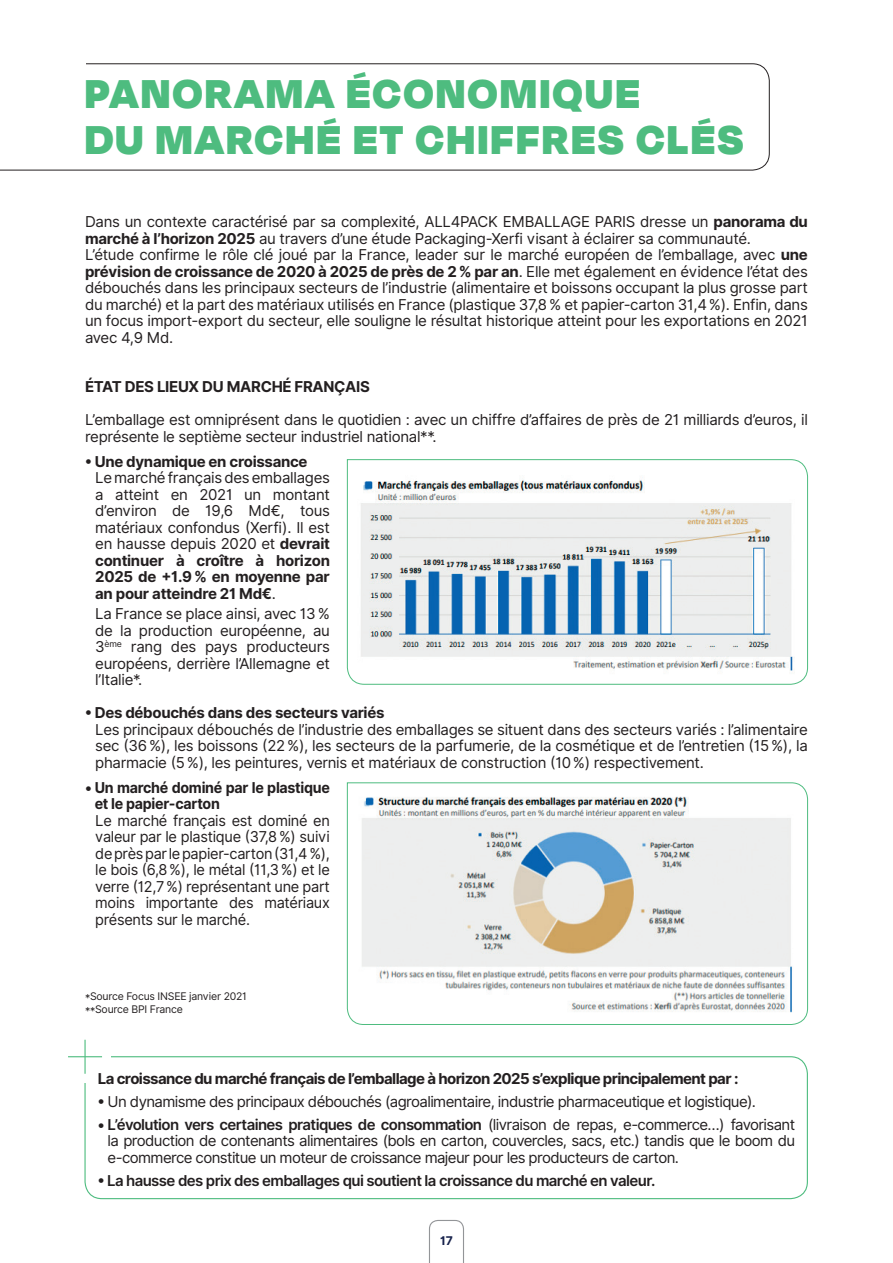
<style>
.page{position:relative;width:893px;height:1263px;background:#fff}
.page>*{position:absolute;margin:0;border:0;box-sizing:border-box;transform-origin:0 0}
.t1{font:900 46.5px/46.5px "Degular Display";letter-spacing:.06em;color:#4ebc7f}
.t2{font:15px/16.5px "Inter";letter-spacing:-.02em;color:#231f20;text-align:justify}
.t3{font:700 15px/16.5px "Inter";letter-spacing:-.02em;color:#231f20}
.t4{font:15px "Inter";letter-spacing:-.04em;color:#231f20}
.t5{font:700 15px "Inter";letter-spacing:-.04em;color:#231f20}
.t6{font:600 15px "Inter";letter-spacing:-.04em;color:#231f20}
.t7{font:700 12px "Inter";color:#17224c}
.t8{font:10.5px/13.5px "Inter";letter-spacing:-.02em;color:#231f20}
.s1{font-weight:700}
.s2{font-weight:600}
</style>
<div class="page">
<svg style="left:429px;top:1220px;width:35px;height:43px"></svg>
<svg style="left:0;top:63px;width:770px;height:108px"></svg>
<div style="left:0;top:38px;width:85px;height:39px;background:#fff"></div>
<svg style="left:347px;top:459px;width:461px;height:226px"></svg>
<svg style="left:347px;top:782px;width:461px;height:243px"></svg>
<svg style="left:84px;top:1056px;width:724px;height:144px"></svg>
<div style="left:68px;top:1040px;width:43px;height:42px;background:#fff"></div>
<hr style="left:84px;top:1040px;width:2px;height:34px;background:#4ebc7f">
<hr style="left:68px;top:1056px;width:34px;height:1px;background:#4ebc7f">
<h1 class="t1" style="left:85px;top:68px;width:660px">PANORAMA ÉCONOMIQUE<br>DU MARCHÉ ET CHIFFRES CLÉS</h1>
<p class="t2" style="left:85px;top:213px;width:724px;text-align:left">Dans un contexte caractérisé par sa complexité, ALL4PACK EMBALLAGE PARIS dresse un <span class="s1">panorama du marché à l’horizon 2025</span> au travers d’une étude Packaging-Xerfi visant à éclairer sa communauté.<br>L’étude confirme le rôle clé joué par la France, leader sur le marché européen de l’emballage, avec <span class="s1">une prévision de croissance de 2020 à 2025 de près de 2% par an</span>. Elle met également en évidence l’état des débouchés dans les principaux secteurs de l’industrie (alimentaire et boissons occupant la plus grosse part du marché) et la part des matériaux utilisés en France (plastique 37,8 % et papier-carton 31,4 %). Enfin, dans un focus import-export du secteur, elle souligne le résultat historique atteint pour les exportations en 2021 avec 4,9 Md.</p>
<p class="t3" style="left:85px;top:379px;width:286px">ÉTAT DES LIEUX DU MARCHÉ FRANÇAIS</p>
<p class="t2" style="left:85px;top:411px;width:724px">L’emballage est omniprésent dans le quotidien : avec un chiffre d’affaires de près de 21 milliards d’euros, il représente le septième secteur industriel national**.</p>
<p class="t3" style="left:85px;top:453px;width:224px">• Une dynamique en croissance</p>
<p class="t2" style="left:95px;top:469px;width:236px">Le marché français des emballages a atteint en 2021 un montant d’environ de 19,6 Md€, tous matériaux confondus (Xerfi). Il est en hausse depuis 2020 et <span class="s1">devrait continuer à croître à horizon 2025 de +1.9% en moyenne par an pour atteindre 21 Md€</span>.</p>
<p class="t2" style="left:95px;top:606px;width:236px">La France se place ainsi, avec 13 % de la production européenne, au 3<sup>ème</sup> rang des pays producteurs européens, derrière l’Allemagne et l’Italie*.</p>
<p class="t3" style="left:85px;top:705px;width:301px">• Des débouchés dans des secteurs variés</p>
<p class="t2" style="left:95px;top:721px;width:714px">Les principaux débouchés de l’industrie des emballages se situent dans des secteurs variés : l’alimentaire sec (36 %), les boissons (22 %), les secteurs de la parfumerie, de la cosmétique et de l’entretien (15 %), la pharmacie (5 %), les peintures, vernis et matériaux de construction (10 %) respectivement.</p>
<p class="t3" style="left:95px;top:779px;width:237px;text-indent:-10px">• Un marché dominé par le plastique et le papier-carton</p>
<p class="t2" style="left:95px;top:812px;width:236px">Le marché français est dominé en valeur par le plastique (37,8 %) suivi de près par le papier-carton (31,4 %), le bois (6,8 %), le métal (11,3 %) et le verre (12,7 %) représentant une part moins importante des matériaux présents sur le marché.</p>
<p class="t8" style="left:85px;top:989px;width:163px">*Source Focus INSEE janvier 2021 **Source BPI France</p>
<p class="t5" style="left:98px;top:1067px;width:642px">La croissance du marché français de l’emballage à horizon 2025 s’explique principalement par :</p>
<p class="t4" style="left:98px;top:1090px;width:660px">• Un dynamisme des principaux débouchés (agroalimentaire, industrie pharmaceutique et logistique).</p>
<p class="t2" style="left:108px;top:1116px;width:689px;text-indent:-10px">• <span class="s2">L’évolution vers certaines pratiques de consommation</span> (livraison de repas, e-commerce…) favorisant la production de contenants alimentaires (bols en carton, couvercles, sacs, etc.) tandis que le boom du e-commerce constitue un moteur de croissance majeur pour les producteurs de carton.</p>
<p class="t6" style="left:98px;top:1169px;width:559px">• La hausse des prix des emballages qui soutient la croissance du marché en valeur.</p>
<p class="t7" style="left:440px;top:1232px;width:14px">17</p>
</div>
